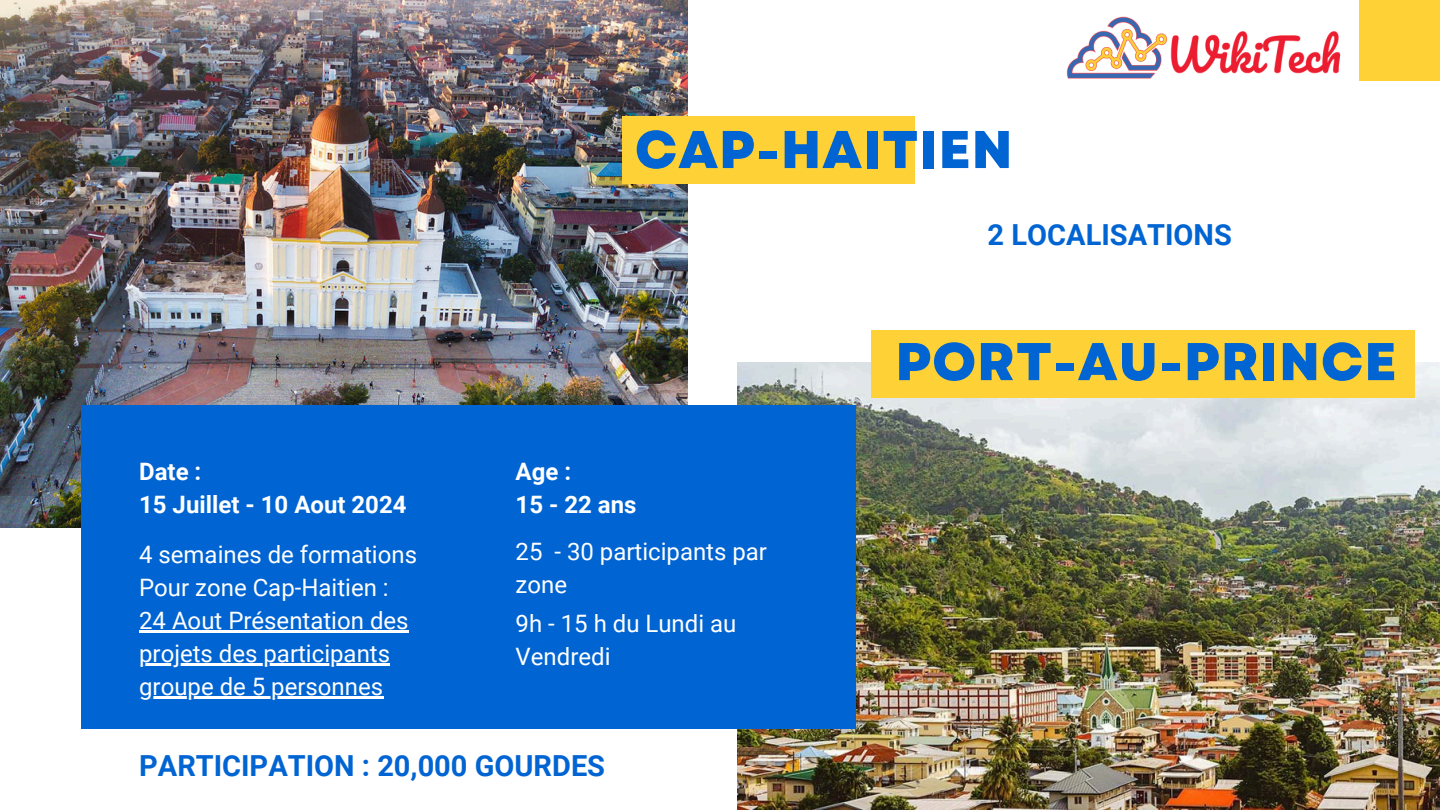
<style>
.page{position:relative;width:1440px;height:810px;background:#fff}
.page>*{position:absolute;margin:0;border:0;box-sizing:border-box;transform-origin:0 0}
.t1{font:800 53px "Garet";letter-spacing:.015em;color:#0064d2}
.t2{font:700 29px "Roboto";color:#0064d2}
.t3{font:24px/33px "Roboto";color:#fff}
.t4{font:700 24px/33px "Roboto";color:#fff}
</style>
<div class="page">
<img style="left:0;top:0;width:688px;height:527px">
<img style="left:738px;top:362px;width:702px;height:448px">
<div style="left:81px;top:405px;width:775px;height:324px;background:#0064d2"></div>
<div style="left:1359px;top:0;width:81px;height:81px;background:#fed136"></div>
<div style="left:623px;top:116px;width:292px;height:68px;background:#fed136"></div>
<div style="left:871px;top:331px;width:543px;height:67px;background:#fed136"></div>
<hr style="left:139px;top:630px;width:270px;height:2px;background:#fff">
<hr style="left:139px;top:663px;width:251px;height:2px;background:#fff">
<hr style="left:139px;top:696px;width:244px;height:2px;background:#fff">
<img style="left:1066px;top:16px;width:275px;height:63px">
<h1 class="t1" style="left:635px;top:111px;width:379px">CAP-HAITIEN</h1>
<h1 class="t2" style="left:988px;top:218px;width:246px">2 LOCALISATIONS</h1>
<p class="t4" style="left:139px;top:456px;width:269px">Date :<br>15 Juillet - 10 Aout 2024</p>
<p class="t4" style="left:516px;top:456px;width:122px">Age :<br>15 - 22 ans</p>
<p class="t3" style="left:139px;top:538px;width:279px">4 semaines de formations</p>
<h3 class="t3" style="left:139px;top:571px;width:271px">Pour zone Cap-Haitien :<br>24 Aout Présentation des</h3>
<p class="t3" style="left:139px;top:637px;width:252px">projets des participants</p>
<p class="t3" style="left:139px;top:670px;width:246px">groupe de 5 personnes</p>
<h3 class="t3" style="left:516px;top:536px;width:253px">25 - 30 participants par zone</h3>
<h2 class="t3" style="left:516px;top:607px;width:222px">9h - 15 h du Lundi au<br>Vendredi</h2>
<p class="t2" style="left:139px;top:749px;width:467px">PARTICIPATION : 20,000 GOURDES</p>
<h2 class="t1" style="left:895px;top:323px;width:503px">PORT-AU-PRINCE</h2>
</div>
